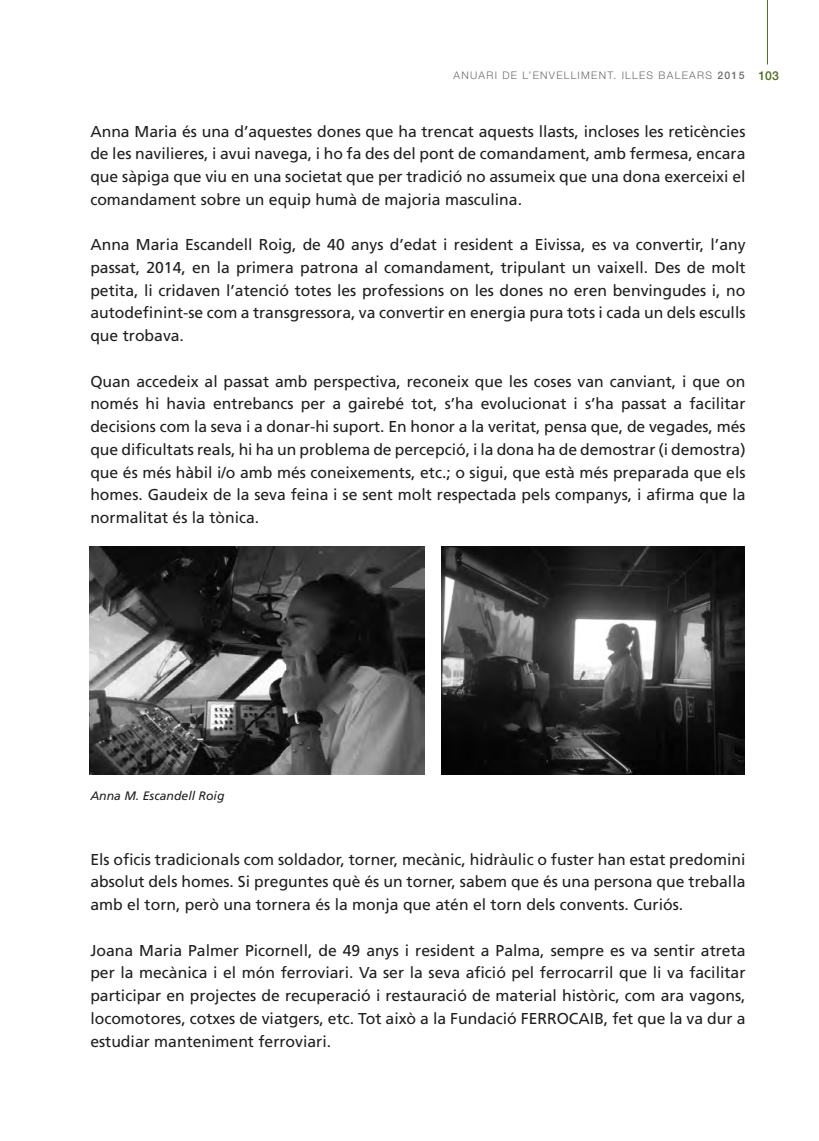
<style>
.page{position:relative;width:819px;height:1141px;background:#fff}
.page>*{position:absolute;margin:0;border:0;box-sizing:border-box;transform-origin:0 0}
.t1{font:15.75px/22.8px "Frutiger LT Std";color:#231f20;text-align:justify}
.t2{font:italic 12.25px "Frutiger LT Std";color:#231f20}
.t3{font:300 10.5px "Helvetica Neue LT Std";letter-spacing:.12em;color:#6c6d70}
.s1{font-weight:500}
.s2{font-weight:500;font-size:12.25px;color:#4e6e17}
</style>
<div class="page">
<hr style="left:767px;top:0;width:1px;height:64px;background:#4e6e17">
<img style="left:89px;top:546px;width:335px;height:228px">
<img style="left:441px;top:546px;width:303px;height:228px">
<p class="t3" style="left:453px;top:69px;width:327px">ANUARI DE L’ENVELLIMENT. ILLES BALEARS <span class="s1">2015</span> <span class="s2">103</span></p>
<p class="t1" style="left:90px;top:120px;width:656px">Anna Maria és una d’aquestes dones que ha trencat aquests llasts, incloses les reticències de les navilieres, i avui navega, i ho fa des del pont de comandament, amb fermesa, encara que sàpiga que viu en una societat que per tradició no assumeix que una dona exerceixi el comandament sobre un equip humà de majoria masculina.</p>
<p class="t1" style="left:90px;top:233px;width:656px">Anna Maria Escandell Roig, de 40 anys d’edat i resident a Eivissa, es va convertir, l’any passat, 2014, en la primera patrona al comandament, tripulant un vaixell. Des de molt petita, li cridaven l’atenció totes les professions on les dones no eren benvingudes i, no autodefinint-se com a transgressora, va convertir en energia pura tots i cada un dels esculls que trobava.</p>
<p class="t1" style="left:90px;top:370px;width:656px">Quan accedeix al passat amb perspectiva, reconeix que les coses van canviant, i que on només hi havia entrebancs per a gairebé tot, s’ha evolucionat i s’ha passat a facilitar decisions com la seva i a donar-hi suport. En honor a la veritat, pensa que, de vegades, més que dificultats reals, hi ha un problema de percepció, i la dona ha de demostrar (i demostra) que és més hàbil i/o amb més coneixements, etc.; o sigui, que està més preparada que els homes. Gaudeix de la seva feina i se sent molt respectada pels companys, i afirma que la normalitat és la tònica.</p>
<p class="t2" style="left:90px;top:789px;width:136px">Anna M. Escandell Roig</p>
<p class="t1" style="left:90px;top:848px;width:656px">Els oficis tradicionals com soldador, torner, mecànic, hidràulic o fuster han estat predomini absolut dels homes. Si preguntes què és un torner, sabem que és una persona que treballa amb el torn, però una tornera és la monja que atén el torn dels convents. Curiós.</p>
<p class="t1" style="left:90px;top:939px;width:656px">Joana Maria Palmer Picornell, de 49 anys i resident a Palma, sempre es va sentir atreta per la mecànica i el món ferroviari. Va ser la seva afició pel ferrocarril que li va facilitar participar en projectes de recuperació i restauració de material històric, com ara vagons, locomotores, cotxes de viatgers, etc. Tot això a la Fundació FERROCAIB, fet que la va dur a estudiar manteniment ferroviari.</p>
</div>
